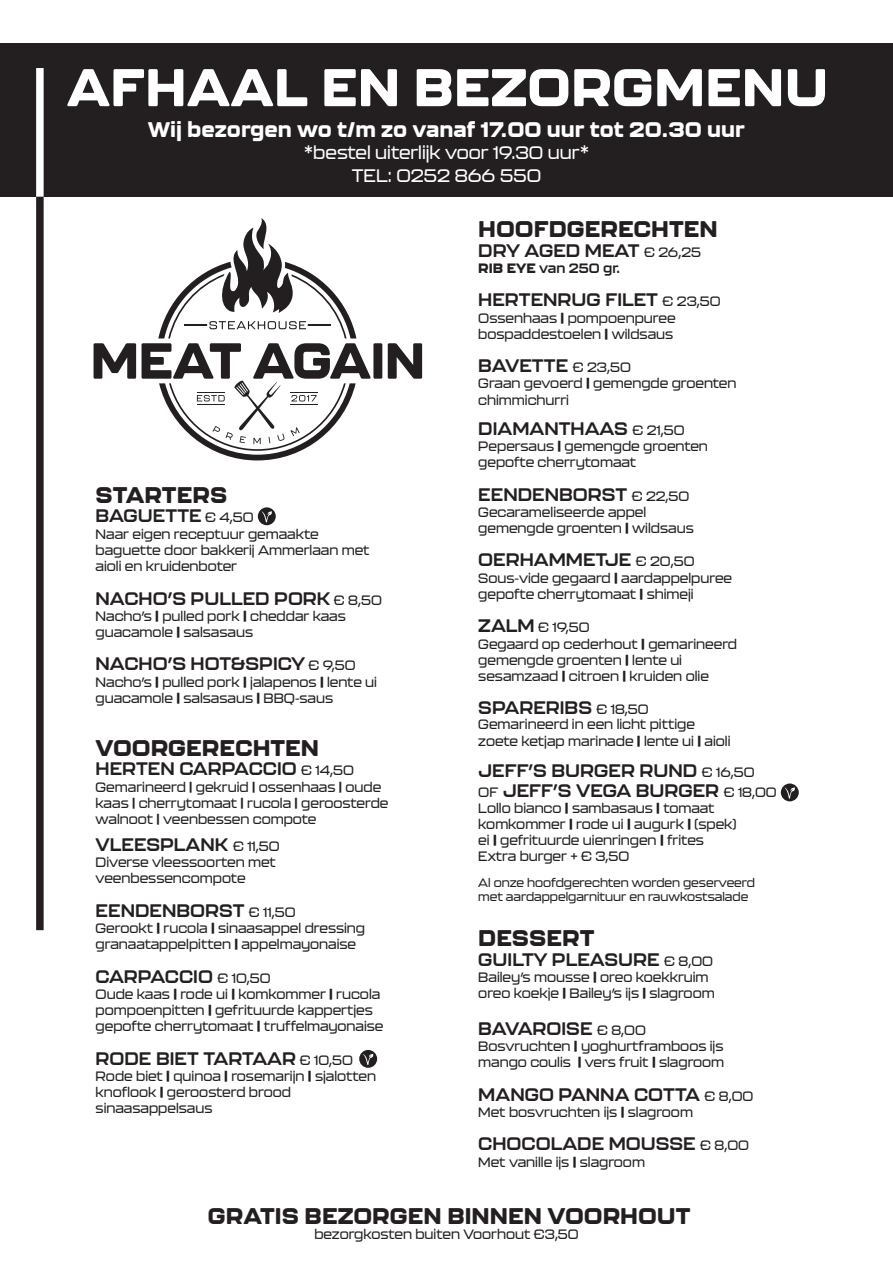
<style>
.page{position:relative;width:893px;height:1263px;background:#fff}
.page>*{position:absolute;margin:0;border:0;box-sizing:border-box;transform-origin:0 0}
.t1{font:800 52.5px "Kallisto";color:#fff}
.t2{font:800 22.5px "Kallisto";color:#231f20}
.t3{font:800 21px "Kallisto";color:#fff}
.t4{font:700 18px/19.5px "Kallisto";color:#231f20}
.t5{font:500 18px/22.5px "Kallisto";color:#fff;text-align:center}
.t6{font:500 13.5px/16.2px "Kallisto";color:#231f20}
.t7{font:700 13.5px "Kallisto";color:#231f20}
.t8{font:500 12px/14.4px "Kallisto";color:#231f20}
.s1{font-weight:500;font-size:13.5px}
.s2{font-weight:800}
.s3{font-weight:700}
.s4{font-weight:700;font-size:18px}
</style>
<div class="page">
<svg style="left:94px;top:343px;width:42px;height:36px"></svg>
<div style="left:373px;top:343px;width:9px;height:36px;background:#231f20;border-radius:2px"></div>
<svg style="left:388px;top:343px;width:34px;height:36px"></svg>
<svg style="left:142px;top:218px;width:229px;height:242px"></svg>
<div style="left:258px;top:507px;width:18px;height:18px;background:#231f20;border-radius:50%"></div>
<svg style="left:262px;top:511px;width:10px;height:11px"></svg>
<div style="left:781px;top:783px;width:18px;height:18px;background:#231f20;border-radius:50%"></div>
<svg style="left:784px;top:787px;width:11px;height:11px"></svg>
<svg style="left:359px;top:1050px;width:18px;height:18px"></svg>
<svg style="left:363px;top:1054px;width:10px;height:11px"></svg>
<div style="left:0;top:44px;width:893px;height:153px;background:#231f20"></div>
<div style="left:36px;top:62px;width:8px;height:868px;background:#231f20"></div>
<div style="left:36px;top:68px;width:8px;height:129px;background:#fff"></div>
<h1 class="t1" style="left:67px;top:55px;width:763px">AFHAAL EN BEZORGMENU</h1>
<h3 class="t3" style="left:148px;top:116px;width:598px">Wij bezorgen wo t/m zo vanaf 17.00 uur tot 20.30 uur</h3>
<h3 class="t5" style="left:304px;top:141px;width:287px">*bestel uiterlijk voor 19.30 uur*<br>TEL: 0252 866 550</h3>
<h2 class="t2" style="left:96px;top:481px;width:133px">STARTERS</h2>
<h3 class="t4" style="left:96px;top:506px;width:160px">BAGUETTE <span class="s1">€ 4,50</span></h3>
<p class="t6" style="left:96px;top:525px;width:275px">Naar eigen receptuur gemaakte baguette door bakkerij Ammerlaan met aioli en kruidenboter</p>
<h3 class="t4" style="left:96px;top:588px;width:288px">NACHO’S PULLED PORK <span class="s1">€ 8,50</span></h3>
<p class="t6" style="left:96px;top:607px;width:252px">Nacho’s <span class="s2">|</span> pulled pork <span class="s2">|</span> cheddar kaas guacamole <span class="s2">|</span> salsasaus</p>
<h3 class="t4" style="left:96px;top:654px;width:262px">NACHO’S HOT&amp;SPICY <span class="s1">€ 9,50</span></h3>
<p class="t6" style="left:96px;top:673px;width:283px">Nacho’s <span class="s2">|</span> pulled pork <span class="s2">|</span> jalapenos <span class="s2">|</span> lente ui guacamole <span class="s2">|</span> salsasaus <span class="s2">|</span> BBQ-saus</p>
<h2 class="t2" style="left:96px;top:734px;width:225px">VOORGERECHTEN</h2>
<h3 class="t4" style="left:96px;top:759px;width:260px">HERTEN CARPACCIO <span class="s1">€ 14,50</span></h3>
<p class="t6" style="left:96px;top:778px;width:294px">Gemarineerd <span class="s3">|</span> gekruid <span class="s3">|</span> ossenhaas <span class="s3">|</span> oude kaas <span class="s3">|</span> cherrytomaat <span class="s3">|</span> rucola <span class="s3">|</span> geroosterde walnoot <span class="s3">|</span> veenbessen compote</p>
<h3 class="t4" style="left:96px;top:834px;width:186px">VLEESPLANK <span class="s1">€ 11,50</span></h3>
<p class="t6" style="left:96px;top:854px;width:182px">Diverse vleessoorten met veenbessencompote</p>
<h3 class="t4" style="left:96px;top:900px;width:202px">EENDENBORST <span class="s1">€ 11,50</span></h3>
<p class="t6" style="left:96px;top:920px;width:271px">Gerookt <span class="s2">|</span> rucola <span class="s2">|</span> sinaasappel dressing granaatappelpitten <span class="s2">|</span> appelmayonaise</p>
<h3 class="t4" style="left:96px;top:966px;width:177px">CARPACCIO <span class="s1">€ 10,50</span></h3>
<p class="t6" style="left:96px;top:986px;width:289px">Oude kaas <span class="s2">|</span> rode ui <span class="s2">|</span> komkommer <span class="s2">|</span> rucola pompoenpitten <span class="s2">|</span> gefrituurde kappertjes gepofte cherrytomaat <span class="s2">|</span> truffelmayonaise</p>
<h3 class="t4" style="left:96px;top:1048px;width:259px">RODE BIET TARTAAR <span class="s1">€ 10,50</span></h3>
<p class="t6" style="left:96px;top:1068px;width:282px">Rode biet <span class="s2">|</span> quinoa <span class="s2">|</span> rosemarijn <span class="s2">|</span> sjalotten knoflook <span class="s2">|</span> geroosterd brood sinaasappelsaus</p>
<h2 class="t2" style="left:478px;top:215px;width:241px">HOOFDGERECHTEN</h2>
<h3 class="t4" style="left:478px;top:240px;width:224px">DRY AGED MEAT <span class="s1">€ 26,25</span></h3>
<p class="t7" style="left:478px;top:260px;width:143px"><span class="s2">RIB EYE</span> van 250 gr.</p>
<h3 class="t4" style="left:478px;top:290px;width:244px">HERTENRUG FILET <span class="s1">€ 23,50</span></h3>
<p class="t6" style="left:478px;top:309px;width:199px">Ossenhaas <span class="s2">|</span> pompoenpuree bospaddestoelen <span class="s2">|</span> wildsaus</p>
<h3 class="t4" style="left:478px;top:356px;width:154px">BAVETTE <span class="s1">€ 23,50</span></h3>
<p class="t6" style="left:478px;top:375px;width:260px">Graan gevoerd <span class="s2">|</span> gemengde groenten chimmichurri</p>
<h3 class="t4" style="left:478px;top:418px;width:208px">DIAMANTHAAS <span class="s1">€ 21,50</span></h3>
<p class="t6" style="left:478px;top:438px;width:231px">Pepersaus <span class="s2">|</span> gemengde groenten gepofte cherrytomaat</p>
<h3 class="t4" style="left:478px;top:484px;width:213px">EENDENBORST <span class="s1">€ 22,50</span></h3>
<p class="t6" style="left:478px;top:504px;width:217px">Gecarameliseerde appel gemengde groenten <span class="s2">|</span> wildsaus</p>
<h3 class="t4" style="left:478px;top:550px;width:218px">OERHAMMETJE <span class="s1">€ 20,50</span></h3>
<p class="t6" style="left:478px;top:569px;width:255px">Sous-vide gegaard <span class="s2">|</span> aardappelpuree gepofte cherrytomaat <span class="s2">|</span> shimeji</p>
<p class="t6" style="left:478px;top:619px;width:260px"><span class="s4">ZALM</span> € 19,50<br>Gegaard op cederhout <span class="s2">|</span> gemarineerd gemengde groenten <span class="s2">|</span> lente ui sesamzaad <span class="s2">|</span> citroen <span class="s2">|</span> kruiden olie</p>
<h3 class="t4" style="left:478px;top:698px;width:172px">SPARERIBS <span class="s1">€ 18,50</span></h3>
<p class="t6" style="left:478px;top:716px;width:254px">Gemarineerd in een licht pittige zoete ketjap marinade <span class="s2">|</span> lente ui <span class="s2">|</span> aioli</p>
<h3 class="t4" style="left:478px;top:760px;width:300px">JEFF’S BURGER RUND <span class="s1">€ 16,50<br>OF</span> JEFF’S VEGA BURGER <span class="s1">€ 18,00</span></h3>
<p class="t6" style="left:478px;top:800px;width:260px">Lollo bianco <span class="s2">|</span> sambasaus <span class="s2">|</span> tomaat komkommer <span class="s2">|</span> rode ui <span class="s2">|</span> augurk <span class="s2">|</span> (spek) ei <span class="s2">|</span> gefrituurde uienringen <span class="s2">|</span> frites<br>Extra burger + € 3,50</p>
<p class="t8" style="left:478px;top:875px;width:278px">Al onze hoofdgerechten worden geserveerd met aardappelgarnituur en rauwkostsalade</p>
<h2 class="t2" style="left:478px;top:924px;width:118px">DESSERT</h2>
<h3 class="t4" style="left:478px;top:949px;width:236px">GUILTY PLEASURE <span class="s1">€ 8,00</span></h3>
<p class="t6" style="left:478px;top:969px;width:238px">Bailey’s mousse <span class="s2">|</span> oreo koekkruim oreo koekje <span class="s2">|</span> Bailey’s ijs <span class="s2">|</span> slagroom</p>
<h3 class="t4" style="left:478px;top:1018px;width:169px">BAVAROISE <span class="s1">€ 8,00</span></h3>
<p class="t6" style="left:478px;top:1038px;width:247px">Bosvruchten <span class="s2">|</span> yoghurtframboos ijs mango coulis <span class="s2">|</span> vers fruit <span class="s2">|</span> slagroom</p>
<h3 class="t4" style="left:478px;top:1084px;width:277px">MANGO PANNA COTTA <span class="s1">€ 8,00</span></h3>
<p class="t6" style="left:478px;top:1104px;width:216px">Met bosvruchten ijs <span class="s2">|</span> slagroom</p>
<h3 class="t4" style="left:478px;top:1134px;width:272px">CHOCOLADE MOUSSE <span class="s1">€ 8,00</span></h3>
<p class="t6" style="left:478px;top:1153px;width:168px">Met vanille ijs <span class="s2">|</span> slagroom</p>
<h2 class="t2" style="left:208px;top:1202px;width:484px">GRATIS BEZORGEN BINNEN VOORHOUT</h2>
<p class="t6" style="left:314px;top:1226px;width:266px">bezorgkosten buiten Voorhout €3,50</p>
</div>
